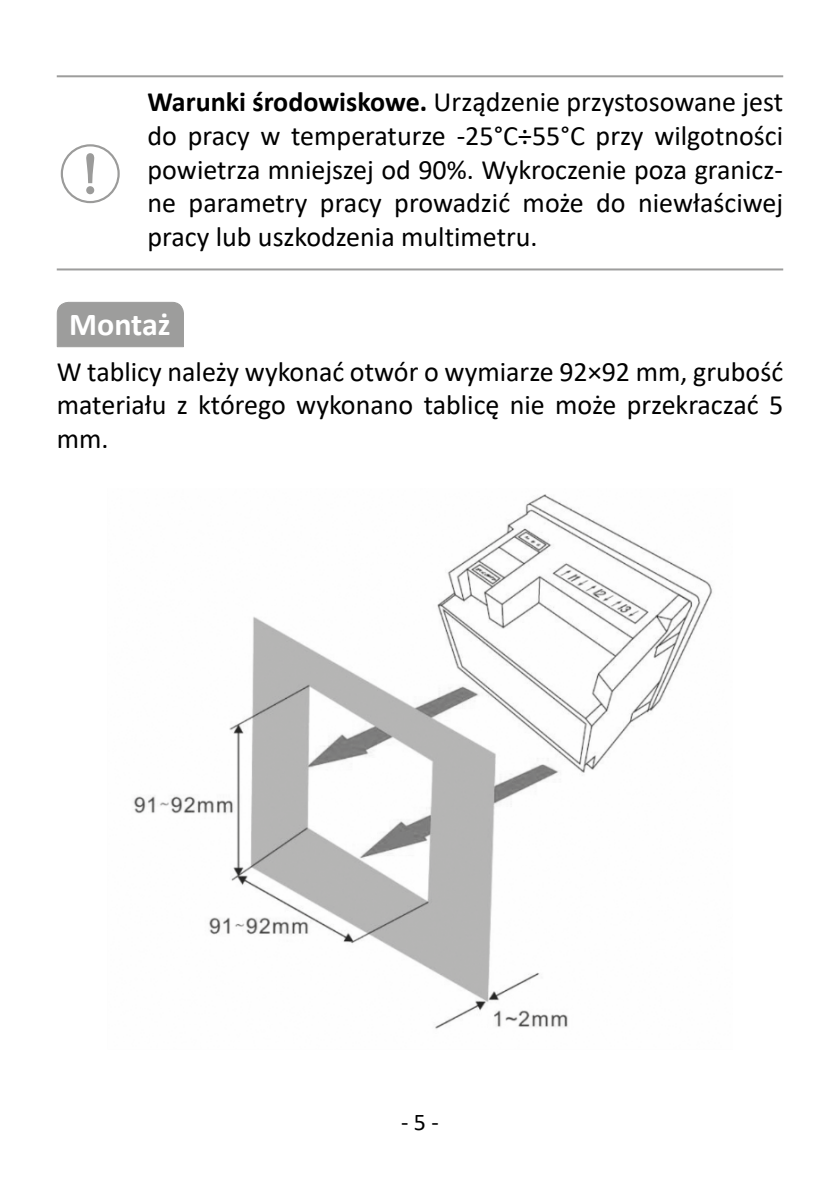
<style>
.page{position:relative;width:840px;height:1191px;background:#fff}
.page>*{position:absolute;margin:0;border:0;box-sizing:border-box;transform-origin:0 0}
.t1{font:700 32px "Calibri";color:#fff}
.t2{font:28px/33.6px "Calibri";color:#000;text-align:justify}
.t3{font:24px "Calibri";color:#000}
.s1{font-weight:700}
</style>
<div class="page">
<hr style="left:57px;top:75px;width:725px;height:2px;background:#9d9d9c">
<hr style="left:57px;top:268px;width:725px;height:2px;background:#9d9d9c">
<img style="left:133px;top:494px;width:580px;height:535px">
<div style="left:61px;top:144px;width:59px;height:59px;border:2px solid #9b9b9a;border-radius:50%"></div>
<svg style="left:86px;top:153px;width:9px;height:42px"></svg>
<div style="left:56px;top:301px;width:128px;height:47px;background:#9d9d9c"></div>
<p class="t2" style="left:147px;top:84px;width:636px"><span class="s1">Warunki środowiskowe.</span> Urządzenie przystosowane jest do pracy w temperaturze -25°C÷55°C przy wilgotności powietrza mniejszej od 90%. Wykroczenie poza granicz&shy;ne parametry pracy prowadzić może do niewłaściwej pracy lub uszkodzenia multimetru.</p>
<p class="t1" style="left:69px;top:301px;width:103px">Montaż</p>
<p class="t2" style="left:57px;top:354px;width:727px">W tablicy należy wykonać otwór o wymiarze 92×92 mm, grubość materiału z którego wykonano tablicę nie może przekraczać 5 mm.</p>
<p class="t3" style="left:401px;top:1105px;width:39px">- 5 -</p>
</div>
